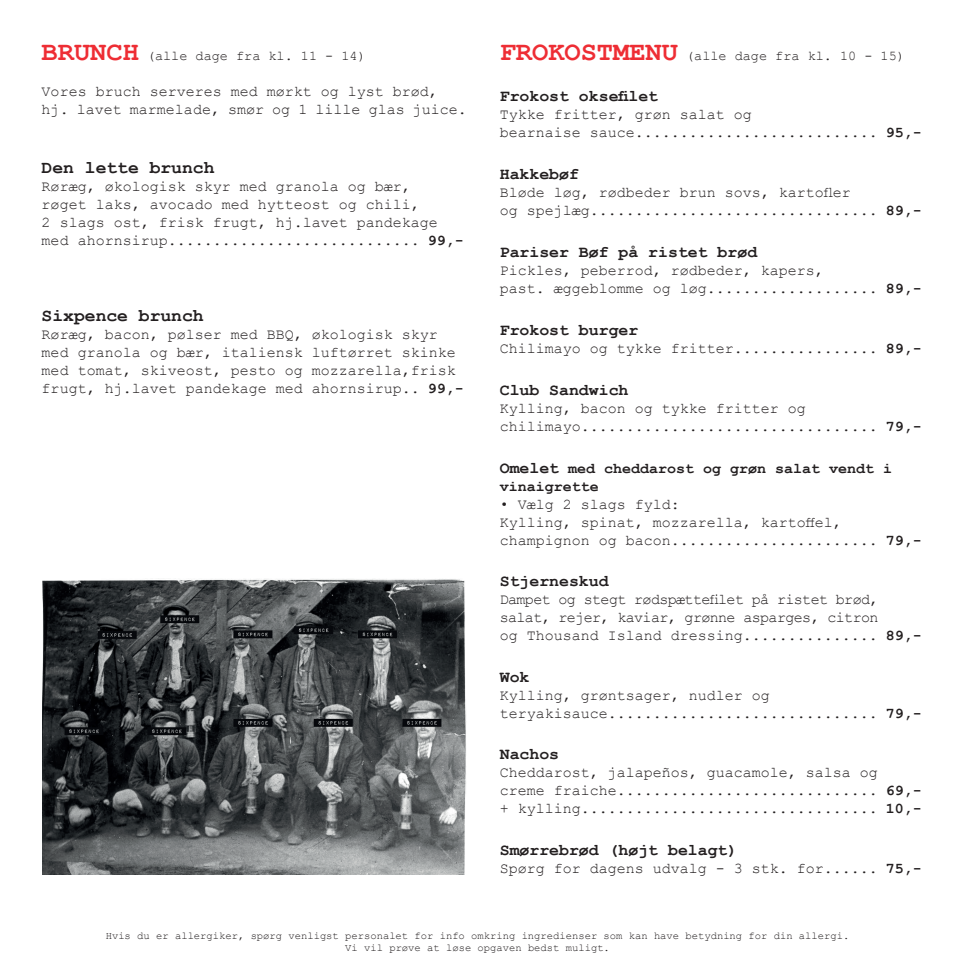
<style>
.page{position:relative;width:957px;height:978px;background:#fff}
.page>*{position:absolute;margin:0;border:0;box-sizing:border-box;transform-origin:0 0}
.t1{font:700 18px "Courier New";color:#231f20}
.t2{font:700 16.5px "Courier New";color:#231f20}
.t3{font:15px/18px "Courier New";color:#231f20}
.t4{font:15px/18px "Courier New";letter-spacing:-.04em;color:#231f20}
.t5{font:700 15px/18px "Courier New";color:#231f20}
.t6{font:13.5px "Courier New";color:#231f20}
.t7{font:10.5px/12.6px "Courier New";color:#231f20;text-align:center}
.s1{font-weight:700;font-size:27px;color:#ee2d34}
.s2{font-weight:700}
.s3{font-size:16.5px}
</style>
<div class="page">
<img style="left:43px;top:579px;width:423px;height:296px">
<p class="t6" style="left:42px;top:47px;width:326px"><span class="s1">BRUNCH</span> (alle dage fra kl. 11 - 14)</p>
<p class="t3" style="left:42px;top:81px;width:427px">Vores bruch serveres med mørkt og lyst brød, hj. lavet marmelade, smør og 1 lille glas juice.</p>
<p class="t1" style="left:42px;top:156px;width:174px">Den lette brunch</p>
<p class="t3" style="left:42px;top:177px;width:423px">Røræg, økologisk skyr med granola og bær,<br>røget laks, avocado med hytteost og chili,<br>2 slags ost, frisk frugt, hj.lavet pandekage med ahornsirup............................ <span class="s2">99,-</span></p>
<p class="t1" style="left:42px;top:304px;width:163px">Sixpence brunch</p>
<p class="t3" style="left:42px;top:324px;width:423px">Røræg, bacon, pølser med BBQ, økologisk skyr med granola og bær, italiensk luftørret skinke med tomat, skiveost, pesto og mozzarella,frisk frugt, hj.lavet pandekage med ahornsirup.. <span class="s2">99,-</span></p>
<p class="t6" style="left:500px;top:47px;width:407px"><span class="s1">FROKOSTMENU</span> (alle dage fra kl. 10 - 15)</p>
<p class="t2" style="left:500px;top:86px;width:160px">Frokost oksefilet</p>
<p class="t3" style="left:500px;top:105px;width:423px">Tykke fritter, grøn salat og<br>bearnaise sauce........................... <span class="s2">95,-</span></p>
<p class="t2" style="left:500px;top:164px;width:81px">Hakkebøf</p>
<p class="t3" style="left:500px;top:183px;width:423px">Bløde løg, rødbeder brun sovs, kartofler<br>og spejlæg................................ <span class="s2">89,-</span></p>
<p class="t2" style="left:500px;top:242px;width:259px">Pariser Bøf på ristet brød</p>
<p class="t3" style="left:500px;top:261px;width:423px">Pickles, peberrod, rødbeder, kapers,<br>past. æggeblomme og løg................... <span class="s2">89,-</span></p>
<p class="t2" style="left:500px;top:320px;width:140px">Frokost burger</p>
<p class="t3" style="left:500px;top:339px;width:423px">Chilimayo og tykke fritter................ <span class="s2">89,-</span></p>
<p class="t2" style="left:500px;top:380px;width:130px">Club Sandwich</p>
<p class="t3" style="left:500px;top:399px;width:423px">Kylling, bacon og tykke fritter og chilimayo................................. <span class="s2">79,-</span></p>
<p class="t5" style="left:500px;top:459px;width:394px"><span class="s3">Omelet</span> med cheddarost og grøn salat vendt i vinaigrette</p>
<p class="t3" style="left:500px;top:495px;width:423px">• Vælg 2 slags fyld:<br>Kylling, spinat, mozzarella, kartoffel, champignon og bacon....................... <span class="s2">79,-</span></p>
<p class="t2" style="left:500px;top:571px;width:110px">Stjerneskud</p>
<p class="t4" style="left:500px;top:590px;width:423px">Dampet og stegt rødspættefilet på ristet brød, salat, rejer, kaviar, grønne asparges, citron<br>og Thousand Island dressing............... <span class="s2">89,-</span></p>
<p class="t2" style="left:500px;top:666px;width:31px">Wok</p>
<p class="t3" style="left:500px;top:686px;width:423px">Kylling, grøntsager, nudler og teryakisauce.............................. <span class="s2">79,-</span></p>
<p class="t2" style="left:500px;top:744px;width:61px">Nachos</p>
<p class="t3" style="left:500px;top:763px;width:423px">Cheddarost, jalapeños, guacamole, salsa og creme fraiche............................. <span class="s2">69,- </span>+ kylling................................. <span class="s2">10,-</span></p>
<p class="t2" style="left:500px;top:839px;width:239px">Smørrebrød (højt belagt)</p>
<p class="t3" style="left:500px;top:858px;width:423px">Spørg for dagens udvalg - 3 stk. for...... <span class="s2">75,-</span></p>
<p class="t7" style="left:106px;top:929px;width:745px">Hvis du er allergiker, spørg venligst personalet for info omkring ingredienser som kan have betydning for din allergi.<br>Vi vil prøve at løse opgaven bedst muligt.</p>
</div>
